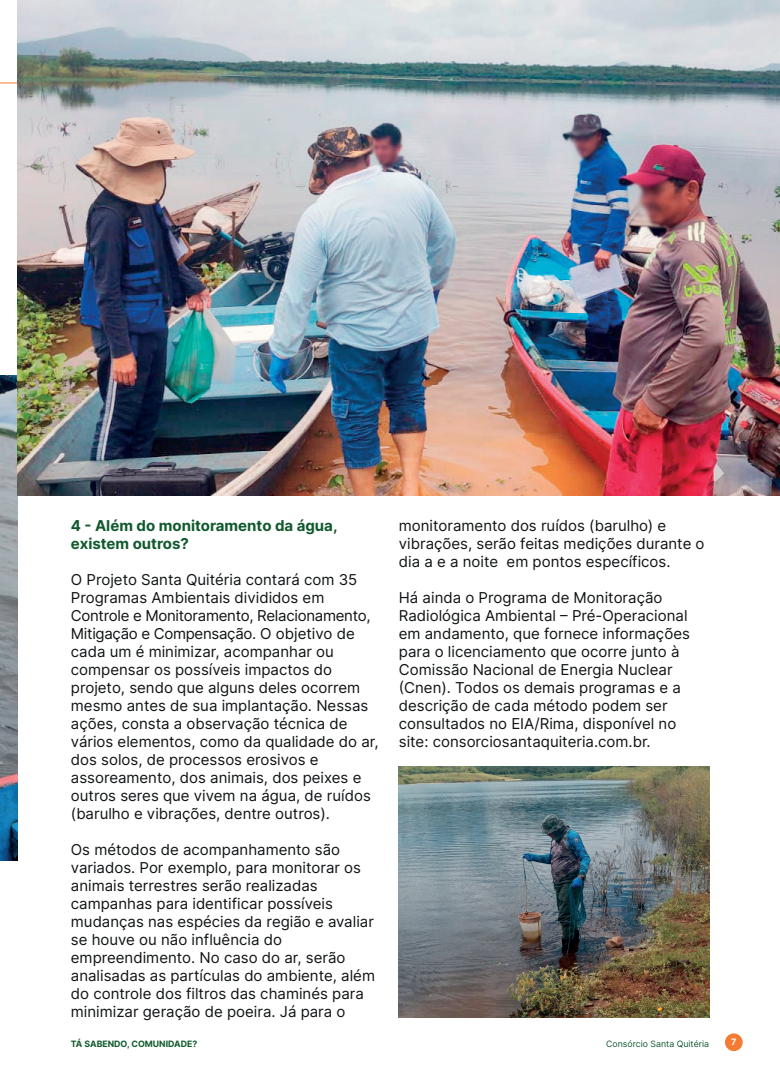
<style>
.page{position:relative;width:780px;height:1088px;background:#fff}
.page>*{position:absolute;margin:0;border:0;box-sizing:border-box;transform-origin:0 0}
.t1{font:15px/18px "Inter";color:#101315}
.t2{font:700 15px/18px "Inter";color:#10592e}
.t3{font:700 8.88px "Inter";color:#fff}
.t4{font:8.75px "Inter";color:#115a2e}
.t5{font:700 8.75px "Inter";color:#115a2e}
</style>
<div class="page">
<div style="left:725px;top:1033px;width:17px;height:18px;background:#f47b31;border-radius:50%"></div>
<hr style="left:0;top:82px;width:780px;height:1px;background:#f47d31">
<img style="left:398px;top:767px;width:311px;height:250px">
<img style="left:0;top:376px;width:18px;height:485px">
<img style="left:18px;top:0;width:762px;height:495px">
<p class="t2" style="left:71px;top:516px;width:268px">4 - Além do monitoramento da água, existem outros?</p>
<p class="t1" style="left:71px;top:570px;width:309px">O Projeto Santa Quitéria contará com 35<br>Programas Ambientais divididos em Controle e Monitoramento, Relacionamento, Mitigação e Compensação. O objetivo de cada um é minimizar, acompanhar ou compensar os possíveis impactos do projeto, sendo que alguns deles ocorrem mesmo antes de sua implantação. Nessas ações, consta a observação técnica de vários elementos, como da qualidade do ar, dos solos, de processos erosivos e assoreamento, dos animais, dos peixes e outros seres que vivem na água, de ruídos (barulho e vibrações, dentre outros).</p>
<p class="t1" style="left:71px;top:840px;width:305px">Os métodos de acompanhamento são variados. Por exemplo, para monitorar os animais terrestres serão realizadas campanhas para identificar possíveis mudanças nas espécies da região e avaliar se houve ou não influência do empreendimento. No caso do ar, serão analisadas as partículas do ambiente, além do controle dos filtros das chaminés para minimizar geração de poeira. Já para o</p>
<p class="t1" style="left:399px;top:516px;width:307px">monitoramento dos ruídos (barulho) e vibrações, serão feitas medições durante o dia a e a noite em pontos específicos.</p>
<p class="t1" style="left:399px;top:588px;width:292px">Há ainda o Programa de Monitoração Radiológica Ambiental – Pré-Operacional em andamento, que fornece informações para o licenciamento que ocorre junto à Comissão Nacional de Energia Nuclear (Cnen). Todos os demais programas e a descrição de cada método podem ser consultados no EIA/Rima, disponível no site: consorciosantaquiteria.com.br.</p>
<p class="t5" style="left:71px;top:1037px;width:128px">TÁ SABENDO, COMUNIDADE?</p>
<p class="t4" style="left:606px;top:1037px;width:104px">Consórcio Santa Quitéria</p>
<p class="t3" style="left:731px;top:1035px;width:7px">7</p>
</div>
